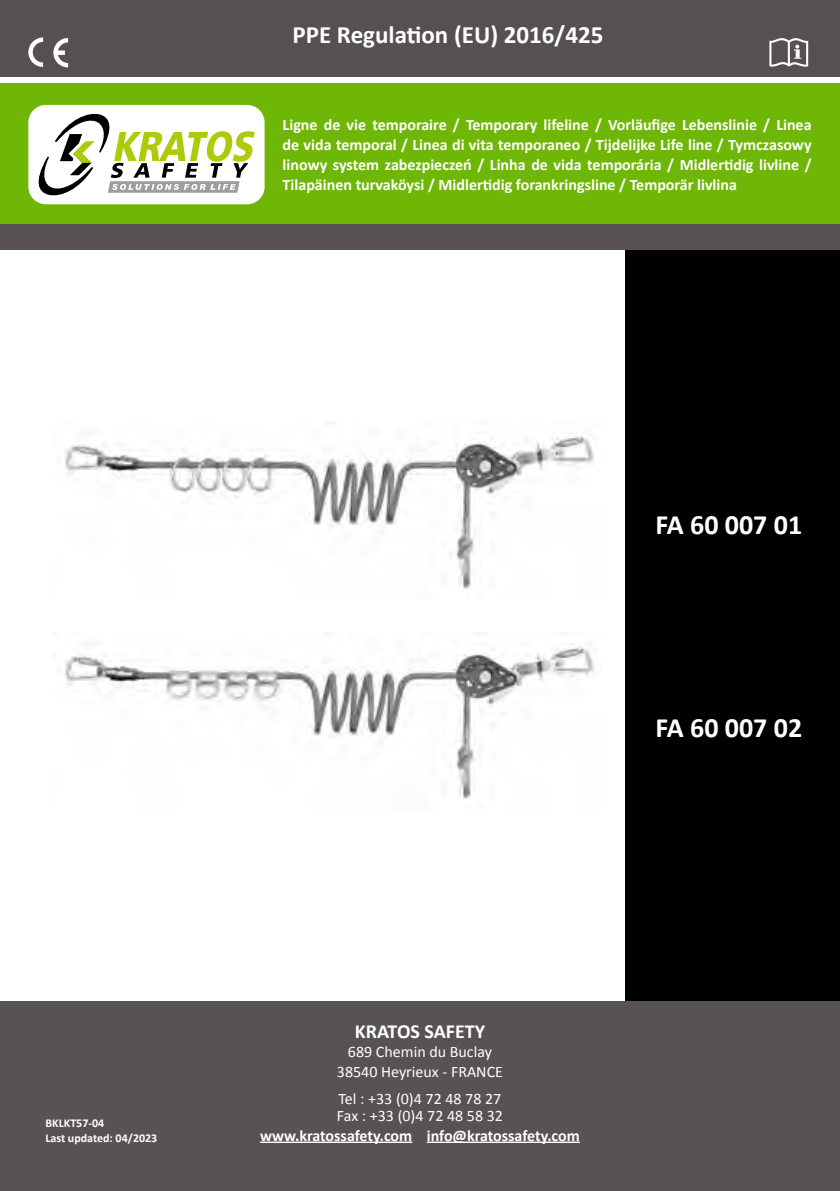
<style>
.page{position:relative;width:840px;height:1191px;background:#fff}
.page>*{position:absolute;margin:0;border:0;box-sizing:border-box;transform-origin:0 0}
.t1{font:700 28px "Calibri";color:#fff}
.t2{font:700 25px "Calibri";color:#fff}
.t3{font:700 20px "Calibri";color:#fff}
.t4{font:700 16px/20px "Calibri";color:#fff;text-align:justify}
.t5{font:16px/19.4px "Calibri";color:#fff;text-align:center}
.t6{font:700 12px/14.4px "Calibri";color:#fff}
</style>
<div class="page">
<div style="left:625px;top:250px;width:214px;height:751px;background:#000"></div>
<div style="left:0;top:1001px;width:839px;height:190px;background:#585254"></div>
<div style="left:0;top:0;width:839px;height:77px;background:#565052"></div>
<div style="left:0;top:84px;width:839px;height:140px;background:#6fb706"></div>
<div style="left:0;top:224px;width:839px;height:26px;background:#585254"></div>
<svg style="left:769px;top:38px;width:38px;height:29px"></svg>
<svg style="left:28px;top:38px;width:40px;height:29px"></svg>
<div style="left:28px;top:105px;width:236px;height:99px;background:#fff;border-radius:18px"></div>
<svg style="left:38px;top:114px;width:217px;height:82px"></svg>
<hr style="left:260px;top:1141px;width:152px;height:2px;background:#fff">
<hr style="left:426px;top:1141px;width:153px;height:2px;background:#fff">
<img style="left:65px;top:433px;width:529px;height:156px">
<img style="left:65px;top:644px;width:529px;height:155px">
<h2 class="t2" style="left:292px;top:19px;width:312px">PPE Regulation (EU) 2016/425</h2>
<p class="t4" style="left:282px;top:115px;width:530px">Ligne de vie temporaire / Temporary lifeline / Vorläufige Lebenslinie / Linea de vida temporal / Linea di vita temporaneo / Tijdelijke Life line / Tymczasowy linowy system zabezpieczeń / Linha de vida temporária / Midlertidig livline / Tilapäinen turvaköysi / Midlertidig forankringsline / Temporär livlina</p>
<h1 class="t1" style="left:655px;top:506px;width:148px">FA 60 007 01</h1>
<h1 class="t1" style="left:655px;top:710px;width:148px">FA 60 007 02</h1>
<p class="t6" style="left:45px;top:1116px;width:113px">BKLKT57-04<br>Last updated: 04/2023</p>
<p class="t3" style="left:354px;top:1018px;width:132px">KRATOS SAFETY</p>
<p class="t5" style="left:337px;top:1042px;width:167px">689 Chemin du Buclay<br>38540 Heyrieux - FRANCE</p>
<p class="t5" style="left:337px;top:1090px;width:167px;line-height:17.4px;text-align:left">Tel : +33 (0)4 72 48 78 27<br>Fax : +33 (0)4 72 48 58 32</p>
<p class="t4" style="left:260px;top:1125px;width:321px">www.kratossafety.com info@kratossafety.com</p>
</div>
